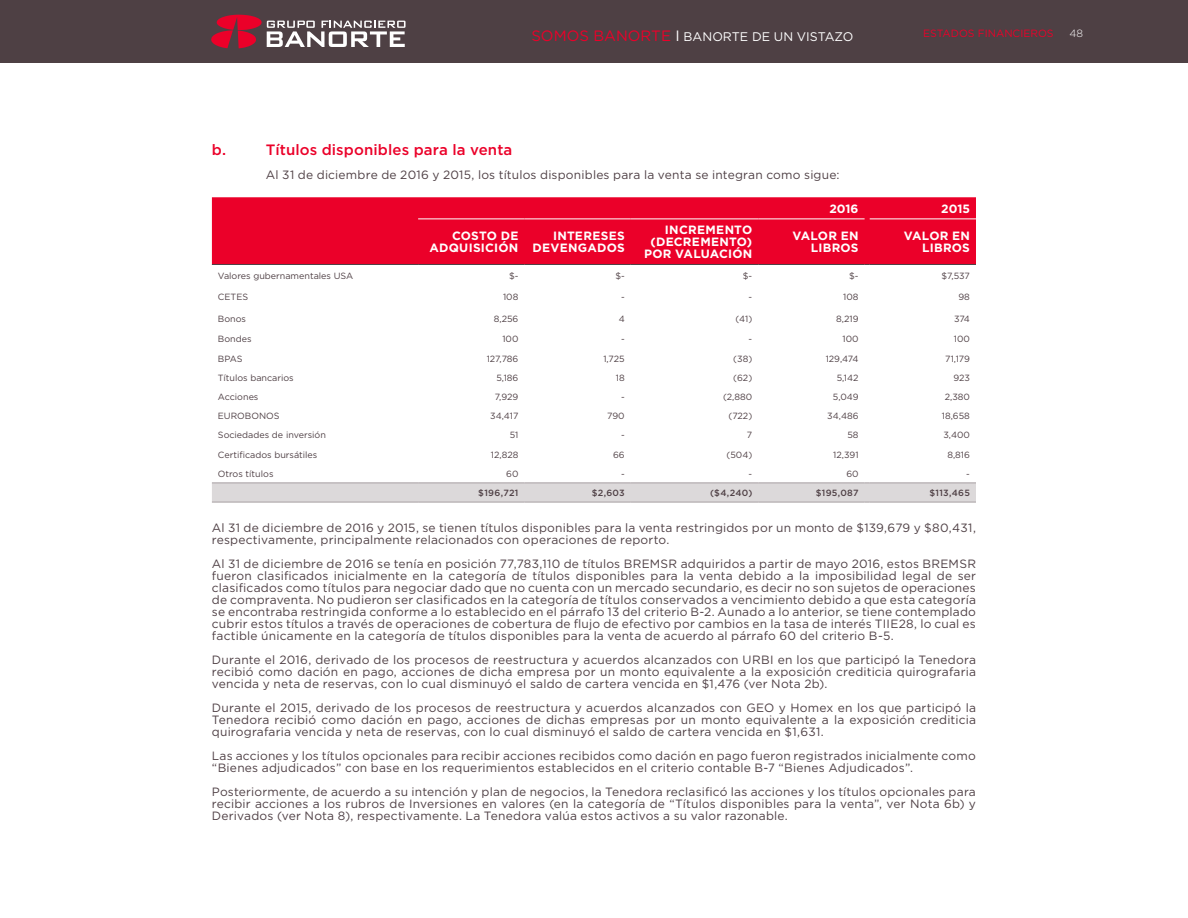
<style>
.page{position:relative;width:1188px;height:918px;background:#fff}
.page>*{position:absolute;margin:0;border:0;box-sizing:border-box;transform-origin:0 0}
.t1{font:500 15px "Gotham";letter-spacing:.01em;color:#eb0029}
.t2{font:12.45px "Gotham";color:#fff}
.t3{font:12px/12px "Gotham";letter-spacing:.015em;color:#4f4045;text-align:justify}
.t4{font:700 12px/12px "Gotham";letter-spacing:.02em;color:#fff;text-align:right}
.t5{font:10.5px "Gotham";color:#eb0029}
.t6{font:300 10.5px "Gotham";color:#fff}
.t7{font:9px "Gotham";color:#4f4045}
.t8{font:500 9px "Gotham";letter-spacing:.03em;color:#4f4045}
.s1{font-size:15px;color:#eb0029}
.s2{font-size:15px}
</style>
<div class="page">
<div style="left:0;top:0;width:1188px;height:63px;background:#4e4044"></div>
<svg style="left:211px;top:15px;width:195px;height:33px"></svg>
<div style="left:212px;top:197px;width:764px;height:67px;background:#eb0029"></div>
<hr style="left:418px;top:219px;width:106px;height:1px;background:#fff">
<hr style="left:524px;top:219px;width:107px;height:1px;background:#fff">
<hr style="left:631px;top:219px;width:127px;height:1px;background:#fff">
<hr style="left:758px;top:219px;width:107px;height:1px;background:#fff">
<hr style="left:870px;top:219px;width:106px;height:1px;background:#fff">
<hr style="left:212px;top:264px;width:206px;height:1px;background:#4f4045">
<hr style="left:418px;top:264px;width:106px;height:1px;background:#4f4045">
<hr style="left:524px;top:264px;width:107px;height:1px;background:#4f4045">
<hr style="left:631px;top:264px;width:127px;height:1px;background:#4f4045">
<hr style="left:758px;top:264px;width:107px;height:1px;background:#4f4045">
<hr style="left:870px;top:264px;width:106px;height:1px;background:#4f4045">
<svg style="left:212px;top:483px;width:764px;height:20px;background:#d9d5d6"></svg>
<hr style="left:870px;top:502px;width:106px;height:1px;background:#a79fa2">
<p class="t2" style="left:531px;top:29px;width:323px"><span class="s1">SOMOS BANORTE</span> <span class="s2">I</span> BANORTE DE UN VISTAZO</p>
<p class="t5" style="left:923px;top:27px;width:132px">ESTADOS FINANCIEROS</p>
<p class="t6" style="left:1069px;top:27px;width:15px">48</p>
<p class="t1" style="left:212px;top:140px;width:16px">b.</p>
<p class="t1" style="left:266px;top:140px;width:248px">Títulos disponibles para la venta</p>
<p class="t3" style="left:266px;top:169px;width:575px">Al 31 de diciembre de 2016 y 2015, los títulos disponibles para la venta se integran como sigue:</p>
<p class="t4" style="left:829px;top:203px;width:31px">2016</p>
<p class="t4" style="left:941px;top:203px;width:30px">2015</p>
<p class="t4" style="left:429px;top:230px;width:90px">COSTO DE<br>ADQUISICIÓN</p>
<p class="t4" style="left:532px;top:230px;width:94px">INTERESES<br>DEVENGADOS</p>
<p class="t4" style="left:644px;top:224px;width:110px">INCREMENTO (DECREMENTO)<br>POR VALUACIÓN</p>
<p class="t4" style="left:792px;top:230px;width:68px">VALOR EN<br>LIBROS</p>
<p class="t4" style="left:904px;top:230px;width:68px">VALOR EN<br>LIBROS</p>
<p class="t7" style="left:218px;top:270px;width:137px">Valores gubernamentales USA</p>
<p class="t7" style="left:509px;top:270px;width:11px">$-</p>
<p class="t7" style="left:615px;top:270px;width:11px">$-</p>
<p class="t7" style="left:743px;top:270px;width:11px">$-</p>
<p class="t7" style="left:849px;top:270px;width:11px">$-</p>
<p class="t7" style="left:942px;top:270px;width:30px">$7,537</p>
<p class="t7" style="left:218px;top:292px;width:32px">CETES</p>
<p class="t7" style="left:503px;top:292px;width:17px">108</p>
<p class="t7" style="left:621px;top:292px;width:5px">-</p>
<p class="t7" style="left:749px;top:292px;width:5px">-</p>
<p class="t7" style="left:843px;top:292px;width:17px">108</p>
<p class="t7" style="left:959px;top:292px;width:13px">98</p>
<p class="t7" style="left:218px;top:313px;width:30px">Bonos</p>
<p class="t7" style="left:494px;top:313px;width:26px">8,256</p>
<p class="t7" style="left:619px;top:313px;width:8px">4</p>
<p class="t7" style="left:735px;top:313px;width:18px">(41)</p>
<p class="t7" style="left:836px;top:313px;width:24px">8,219</p>
<p class="t7" style="left:954px;top:313px;width:17px">374</p>
<p class="t7" style="left:218px;top:334px;width:35px">Bondes</p>
<p class="t7" style="left:502px;top:334px;width:18px">100</p>
<p class="t7" style="left:621px;top:334px;width:5px">-</p>
<p class="t7" style="left:749px;top:334px;width:5px">-</p>
<p class="t7" style="left:843px;top:334px;width:18px">100</p>
<p class="t7" style="left:954px;top:334px;width:18px">100</p>
<p class="t7" style="left:218px;top:353px;width:26px">BPAS</p>
<p class="t7" style="left:487px;top:353px;width:33px">127,786</p>
<p class="t7" style="left:603px;top:353px;width:23px">1,725</p>
<p class="t7" style="left:733px;top:353px;width:20px">(38)</p>
<p class="t7" style="left:826px;top:353px;width:34px">129,474</p>
<p class="t7" style="left:945px;top:353px;width:26px">71,179</p>
<p class="t7" style="left:218px;top:372px;width:77px">Títulos bancarios</p>
<p class="t7" style="left:496px;top:372px;width:23px">5,186</p>
<p class="t7" style="left:616px;top:372px;width:10px">18</p>
<p class="t7" style="left:733px;top:372px;width:21px">(62)</p>
<p class="t7" style="left:837px;top:372px;width:23px">5,142</p>
<p class="t7" style="left:953px;top:372px;width:18px">923</p>
<p class="t7" style="left:218px;top:391px;width:42px">Acciones</p>
<p class="t7" style="left:495px;top:391px;width:25px">7,929</p>
<p class="t7" style="left:621px;top:391px;width:5px">-</p>
<p class="t7" style="left:723px;top:391px;width:31px">(2,880</p>
<p class="t7" style="left:833px;top:391px;width:27px">5,049</p>
<p class="t7" style="left:945px;top:391px;width:27px">2,380</p>
<p class="t7" style="left:218px;top:410px;width:63px">EUROBONOS</p>
<p class="t7" style="left:490px;top:410px;width:30px">34,417</p>
<p class="t7" style="left:607px;top:410px;width:19px">790</p>
<p class="t7" style="left:728px;top:410px;width:25px">(722)</p>
<p class="t7" style="left:827px;top:410px;width:33px">34,486</p>
<p class="t7" style="left:942px;top:410px;width:30px">18,658</p>
<p class="t7" style="left:218px;top:430px;width:110px">Sociedades de inversión</p>
<p class="t7" style="left:510px;top:430px;width:10px">51</p>
<p class="t7" style="left:621px;top:430px;width:5px">-</p>
<p class="t7" style="left:747px;top:430px;width:7px">7</p>
<p class="t7" style="left:847px;top:430px;width:13px">58</p>
<p class="t7" style="left:943px;top:430px;width:28px">3,400</p>
<p class="t7" style="left:218px;top:449px;width:101px">Certificados bursátiles</p>
<p class="t7" style="left:491px;top:449px;width:29px">12,828</p>
<p class="t7" style="left:613px;top:449px;width:13px">66</p>
<p class="t7" style="left:726px;top:449px;width:27px">(504)</p>
<p class="t7" style="left:833px;top:449px;width:27px">12,391</p>
<p class="t7" style="left:947px;top:449px;width:24px">8,816</p>
<p class="t7" style="left:218px;top:468px;width:57px">Otros títulos</p>
<p class="t7" style="left:506px;top:468px;width:14px">60</p>
<p class="t7" style="left:621px;top:468px;width:5px">-</p>
<p class="t7" style="left:749px;top:468px;width:5px">-</p>
<p class="t7" style="left:846px;top:468px;width:14px">60</p>
<p class="t7" style="left:966px;top:468px;width:5px">-</p>
<p class="t8" style="left:478px;top:487px;width:42px">$196,721</p>
<p class="t8" style="left:592px;top:487px;width:35px">$2,603</p>
<p class="t8" style="left:710px;top:487px;width:44px">($4,240)</p>
<p class="t8" style="left:816px;top:487px;width:44px">$195,087</p>
<p class="t8" style="left:930px;top:487px;width:42px">$113,465</p>
<p class="t3" style="left:212px;top:522px;width:766px">Al 31 de diciembre de 2016 y 2015, se tienen títulos disponibles para la venta restringidos por un monto de $139,679 y $80,431, respectivamente, principalmente relacionados con operaciones de reporto.</p>
<p class="t3" style="left:212px;top:558px;width:766px">Al 31 de diciembre de 2016 se tenía en posición 77,783,110 de títulos BREMSR adquiridos a partir de mayo 2016, estos BREMSR fueron clasificados inicialmente en la categoría de títulos disponibles para la venta debido a la imposibilidad legal de ser clasificados como títulos para negociar dado que no cuenta con un mercado secundario, es decir no son sujetos de operaciones de compraventa. No pudieron ser clasificados en la categoría de títulos conservados a vencimiento debido a que esta categoría se encontraba restringida conforme a lo establecido en el párrafo 13 del criterio B-2. Aunado a lo anterior, se tiene contemplado cubrir estos títulos a través de operaciones de cobertura de flujo de efectivo por cambios en la tasa de interés TIIE28, lo cual es factible únicamente en la categoría de títulos disponibles para la venta de acuerdo al párrafo 60 del criterio B-5.</p>
<p class="t3" style="left:212px;top:654px;width:766px">Durante el 2016, derivado de los procesos de reestructura y acuerdos alcanzados con URBI en los que participó la Tenedora recibió como dación en pago, acciones de dicha empresa por un monto equivalente a la exposición crediticia quirografaria vencida y neta de reservas, con lo cual disminuyó el saldo de cartera vencida en $1,476 (ver Nota 2b).</p>
<p class="t3" style="left:212px;top:702px;width:766px">Durante el 2015, derivado de los procesos de reestructura y acuerdos alcanzados con GEO y Homex en los que participó la Tenedora recibió como dación en pago, acciones de dichas empresas por un monto equivalente a la exposición crediticia quirografaria vencida y neta de reservas, con lo cual disminuyó el saldo de cartera vencida en $1,631.</p>
<p class="t3" style="left:212px;top:750px;width:765px">Las acciones y los títulos opcionales para recibir acciones recibidos como dación en pago fueron registrados inicialmente como “Bienes adjudicados” con base en los requerimientos establecidos en el criterio contable B-7 “Bienes Adjudicados”.</p>
<p class="t3" style="left:212px;top:786px;width:766px">Posteriormente, de acuerdo a su intención y plan de negocios, la Tenedora reclasificó las acciones y los títulos opcionales para recibir acciones a los rubros de Inversiones en valores (en la categoría de “Títulos disponibles para la venta”, ver Nota 6b) y Derivados (ver Nota 8), respectivamente. La Tenedora valúa estos activos a su valor razonable.</p>
</div>
